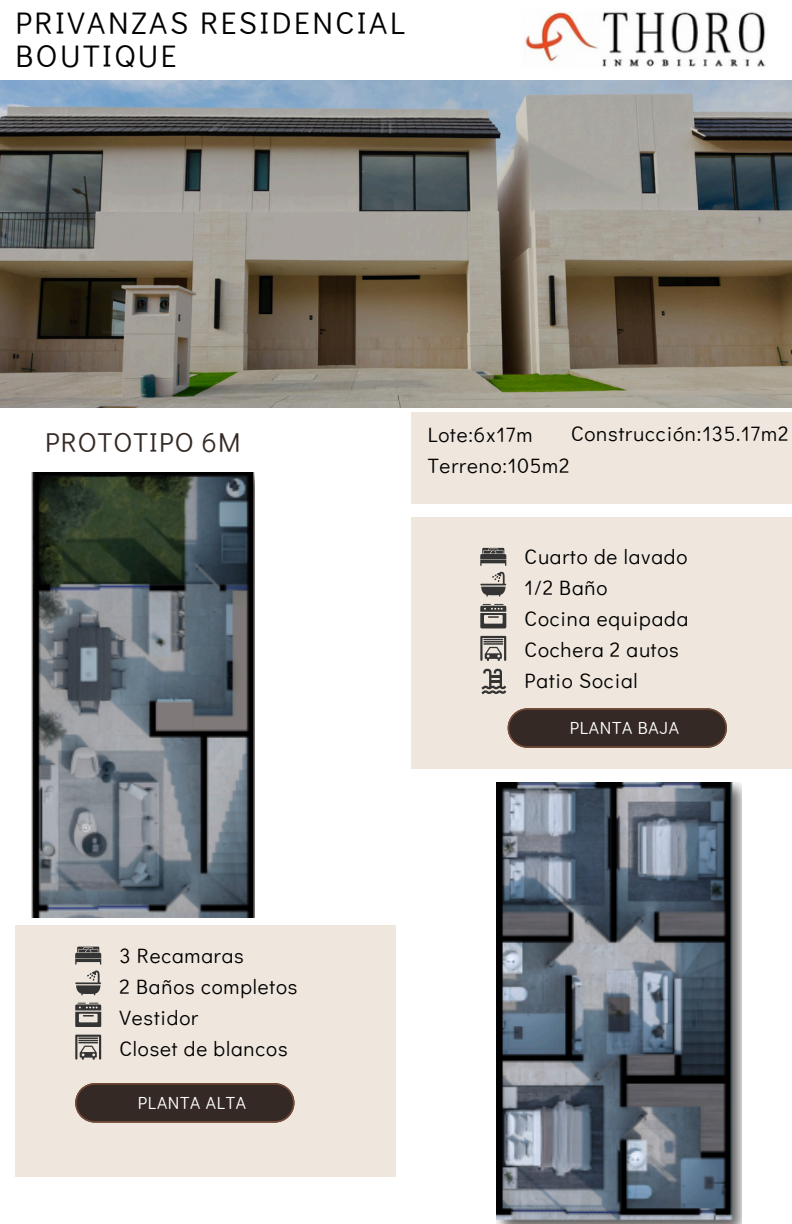
<style>
.page{position:relative;width:792px;height:1224px;background:#fff}
.page>*{position:absolute;margin:0;border:0;box-sizing:border-box;transform-origin:0 0}
.t1{font:31.2px/33px "Didact Gothic";letter-spacing:.08em;color:#000}
.t2{font:27.2px "Didact Gothic";letter-spacing:.04em;color:#342924}
.t3{font:20.8px/31px "Didact Gothic";letter-spacing:.04em;color:#000}
.t4{font:17.6px "Didact Gothic";letter-spacing:.04em;color:#fff}
</style>
<div class="page">
<img style="left:0;top:80px;width:792px;height:327px">
<div style="left:411px;top:517px;width:381px;height:252px;background:#efe7dd"></div>
<div style="left:15px;top:925px;width:381px;height:251px;background:#efe7dd"></div>
<svg style="left:508px;top:708px;width:219px;height:40px;background:#40332c"></svg>
<svg style="left:480px;top:636px;width:26px;height:25px"></svg>
<svg style="left:480px;top:548px;width:26px;height:49px"></svg>
<svg style="left:480px;top:604px;width:26px;height:24px"></svg>
<svg style="left:481px;top:669px;width:25px;height:25px"></svg>
<svg style="left:75px;top:1083px;width:219px;height:40px;background:#41332d"></svg>
<svg style="left:75px;top:947px;width:26px;height:17px"></svg>
<svg style="left:75px;top:1035px;width:26px;height:25px"></svg>
<svg style="left:75px;top:970px;width:26px;height:25px"></svg>
<svg style="left:75px;top:1003px;width:26px;height:24px"></svg>
<div style="left:411px;top:412px;width:381px;height:91px;background:#efe7dd"></div>
<img style="left:497px;top:782px;width:244px;height:442px">
<img style="left:31px;top:472px;width:224px;height:446px">
<img style="left:525px;top:11px;width:241px;height:56px">
<h1 class="t1" style="left:15px;top:5px;width:391px">PRIVANZAS RESIDENCIAL<br>BOUTIQUE</h1>
<p class="t2" style="left:45px;top:424px;width:197px">PROTOTIPO 6M</p>
<p class="t3" style="left:120px;top:939px;width:126px">3 Recamaras</p>
<p class="t3" style="left:120px;top:970px;width:180px">2 Baños completos</p>
<p class="t3" style="left:120px;top:1001px;width:80px">Vestidor</p>
<p class="t3" style="left:120px;top:1032px;width:170px">Closet de blancos</p>
<p class="t4" style="left:138px;top:1090px;width:110px">PLANTA ALTA</p>
<p class="t3" style="left:428px;top:418px;width:143px">Lote:6x17m<br>Terreno:105m2</p>
<p class="t3" style="left:571px;top:417px;width:219px">Construcción:135.17m2</p>
<p class="t3" style="left:525px;top:540px;width:164px">Cuarto de lavado</p>
<p class="t3" style="left:525px;top:571px;width:84px">1/2 Baño</p>
<p class="t3" style="left:525px;top:603px;width:165px">Cocina equipada</p>
<h2 class="t3" style="left:525px;top:634px;width:156px">Cochera 2 autos</h2>
<p class="t3" style="left:525px;top:665px;width:115px">Patio Social</p>
<h1 class="t4" style="left:570px;top:716px;width:111px">PLANTA BAJA</h1>
</div>
